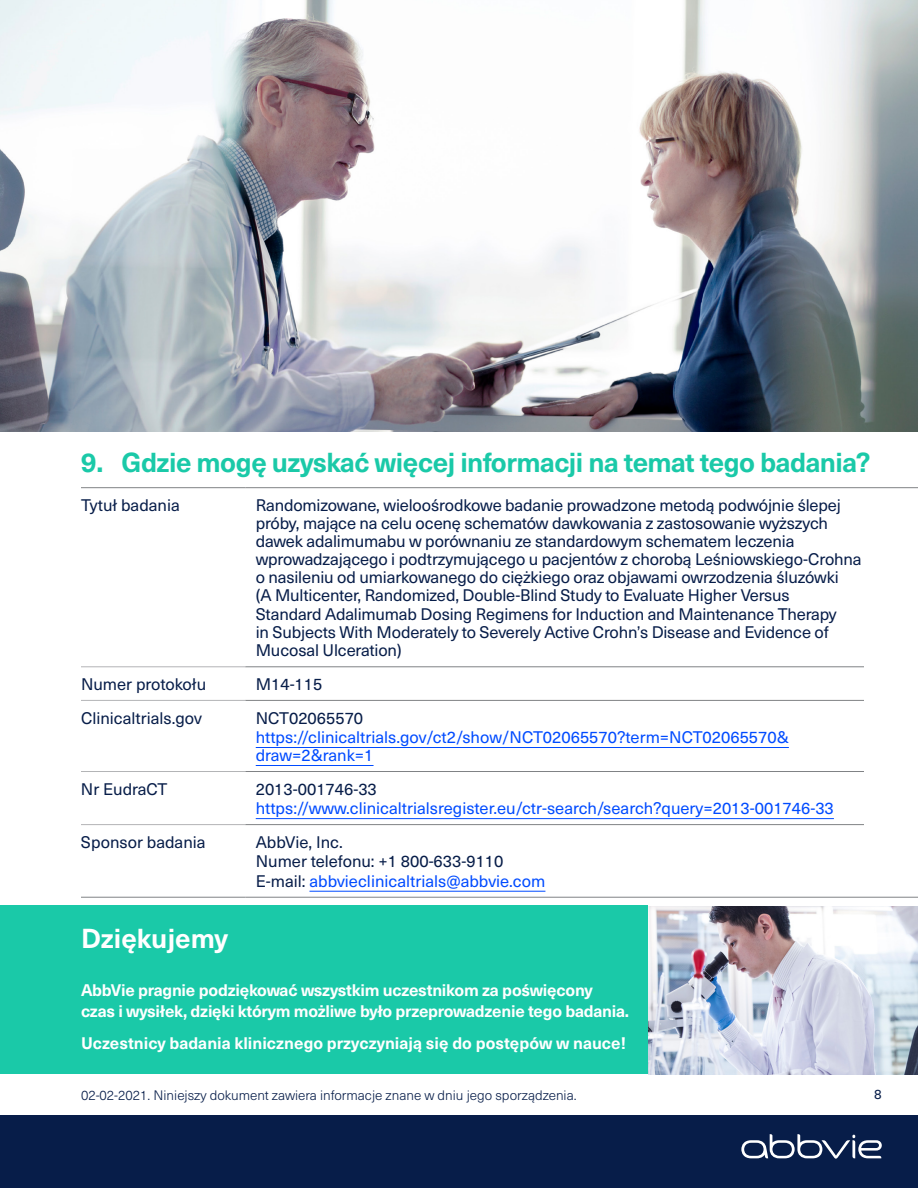
<style>
.page{position:relative;width:918px;height:1188px;background:#fff}
.page>*{position:absolute;margin:0;border:0;box-sizing:border-box;transform-origin:0 0}
.t1{font:700 27px "Neue Haas Unica Pro";letter-spacing:-.02em;color:#1ac9a8}
.t2{font:700 27px "Neue Haas Unica Pro";color:#fff}
.t3{font:16.5px/18px "Neue Haas Unica Pro";letter-spacing:-.01em;color:#071d49}
.t4{font:700 16.5px/21px "Neue Haas Unica Pro";letter-spacing:-.015em;color:#fff}
.t5{font:16.5px/18px "Neue Haas Unica Pro";color:#004bff}
.t6{font:300 13.5px "Neue Haas Unica Pro";color:#071d49}
.t7{font:13.5px "Neue Haas Unica Pro";color:#071d49}
.s1{color:#004bff}
</style>
<div class="page">
<img style="left:648px;top:906px;width:270px;height:168px">
<img style="left:0;top:0;width:918px;height:432px">
<div style="left:0;top:1115px;width:918px;height:73px;background:#071d49"></div>
<div style="left:0;top:906px;width:648px;height:168px;background:#1ac9a8"></div>
<hr style="left:81px;top:487px;width:164px;height:1px;background:#808285">
<hr style="left:245px;top:487px;width:673px;height:1px;background:#808285">
<hr style="left:245px;top:667px;width:673px;height:1px;background:#808285">
<hr style="left:245px;top:700px;width:673px;height:1px;background:#808285">
<hr style="left:245px;top:771px;width:673px;height:1px;background:#808285">
<hr style="left:245px;top:824px;width:673px;height:1px;background:#808285">
<hr style="left:81px;top:897px;width:164px;height:1px;background:#808285">
<hr style="left:245px;top:897px;width:673px;height:1px;background:#808285">
<hr style="left:81px;top:667px;width:164px;height:1px;background:#b3b4b6">
<hr style="left:81px;top:700px;width:164px;height:1px;background:#b3b4b6">
<hr style="left:81px;top:771px;width:164px;height:1px;background:#b3b4b6">
<hr style="left:81px;top:824px;width:164px;height:1px;background:#b3b4b6">
<hr style="left:256px;top:747px;width:533px;height:1px;background:#004bff">
<hr style="left:256px;top:765px;width:118px;height:1px;background:#004bff">
<hr style="left:256px;top:818px;width:578px;height:1px;background:#004bff">
<hr style="left:309px;top:891px;width:236px;height:1px;background:#004bff">
<div style="left:864px;top:491px;width:54px;height:392px;background:#fff"></div>
<svg style="left:741px;top:1134px;width:141px;height:25px"></svg>
<h1 class="t1" style="left:81px;top:446px;width:791px">9. Gdzie mogę uzyskać więcej informacji na temat tego badania?</h1>
<p class="t3" style="left:81px;top:496px;width:100px">Tytuł badania</p>
<p class="t3" style="left:256px;top:496px;width:607px">Randomizowane, wieloośrodkowe badanie prowadzone metodą podwójnie ślepej próby, mające na celu ocenę schematów dawkowania z zastosowanie wyższych dawek adalimumabu w porównaniu ze standardowym schematem leczenia wprowadzającego i podtrzymującego u pacjentów z chorobą Leśniowskiego-Crohna o nasileniu od umiarkowanego do ciężkiego oraz objawami owrzodzenia śluzówki<br>(A Multicenter, Randomized, Double-Blind Study to Evaluate Higher Versus</p>
<p class="t3" style="left:256px;top:606px;width:582px">Standard Adalimumab Dosing Regimens for Induction and Maintenance Therapy in Subjects With Moderately to Severely Active Crohn’s Disease and Evidence of<br>Mucosal Ulceration)</p>
<p class="t3" style="left:81px;top:675px;width:127px">Numer protokołu</p>
<p class="t3" style="left:256px;top:675px;width:68px">M14-115</p>
<p class="t3" style="left:81px;top:709px;width:122px">Clinicaltrials.gov</p>
<p class="t3" style="left:256px;top:709px;width:109px">NCT02065570</p>
<p class="t5" style="left:256px;top:728px;width:535px">https://clinicaltrials.gov/ct2/show/NCT02065570?term=NCT02065570&amp; draw=2&amp;rank=1</p>
<p class="t3" style="left:81px;top:780px;width:88px">Nr EudraCT</p>
<p class="t3" style="left:256px;top:780px;width:123px">2013-001746-33</p>
<p class="t5" style="left:256px;top:800px;width:580px">https://www.clinicaltrialsregister.eu/ctr-search/search?query=2013-001746-33</p>
<p class="t3" style="left:81px;top:833px;width:126px">Sponsor badania</p>
<p class="t3" style="left:256px;top:832px;width:291px;line-height:19.5px">AbbVie, Inc.<br>Numer telefonu: +1 800-633-9110<br>E-mail: <span class="s1">abbvieclinicaltrials@abbvie.com</span></p>
<h1 class="t2" style="left:81px;top:922px;width:149px">Dziękujemy</h1>
<p class="t4" style="left:81px;top:980px;width:550px">AbbVie pragnie podziękować wszystkim uczestnikom za poświęcony czas i wysiłek, dzięki którym możliwe było przeprowadzenie tego badania.</p>
<p class="t4" style="left:81px;top:1032px;width:547px">Uczestnicy badania klinicznego przyczyniają się do postępów w nauce!</p>
<p class="t6" style="left:81px;top:1087px;width:497px">02-02-2021. Niniejszy dokument zawiera informacje znane w dniu jego sporządzenia.</p>
<p class="t7" style="left:874px;top:1086px;width:9px">8</p>
</div>
